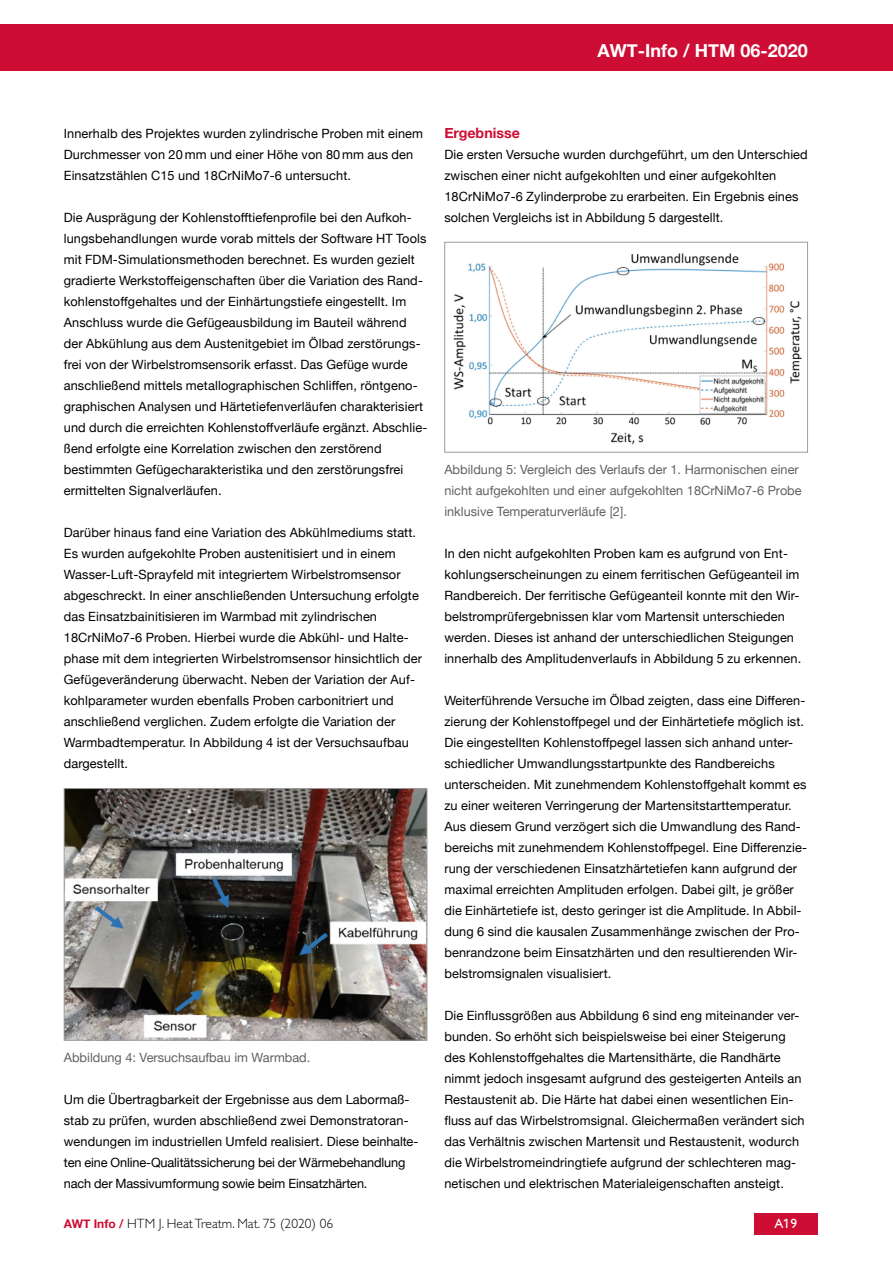
<style>
.page{position:relative;width:893px;height:1263px;background:#fff}
.page>*{position:absolute;margin:0;border:0;box-sizing:border-box;transform-origin:0 0}
.t1{font:700 18px "Helvetica Neue";color:#fff}
.t2{font:700 14.25px "Helvetica Neue";color:#ce0d34}
.t3{font:13.5px "Gill Sans HTM Light";color:#000}
.t4{font:13.5px "Gill Sans HTM Regular";color:#fff}
.t5{font:12.75px/21px "Helvetica Neue";letter-spacing:.01em;color:#000}
.t6{font:12.75px/21px "Helvetica Neue";color:#626261}
.s1{font-family:"Helvetica Neue";font-weight:700;font-size:12px;color:#ce0d34}
</style>
<div class="page">
<img style="left:66px;top:790px;width:359px;height:248px">
<div style="left:64px;top:788px;width:363px;height:252px;border:1px solid #9c9c9d"></div>
<img style="left:453px;top:253px;width:348px;height:191px">
<div style="left:444px;top:242px;width:364px;height:211px;border:1px solid #9c9c9d"></div>
<div style="left:0;top:25px;width:893px;height:46px;background:#ce0d34"></div>
<div style="left:754px;top:1213px;width:64px;height:21px;background:#ce0d34"></div>
<h1 class="t1" style="left:598px;top:36px;width:212px">AWT-Info / HTM 06-2020</h1>
<p class="t5" style="left:64px;top:123px;width:361px">Innerhalb des Projektes wurden zylindrische Proben mit einem<br>Durchmesser von 20 mm und einer Höhe von 80 mm aus den<br>Einsatzstählen C15 und 18CrNiMo7-6 untersucht.</p>
<p class="t5" style="left:64px;top:207px;width:365px">Die Ausprägung der Kohlenstofftiefenprofile bei den Aufkoh&shy;lungsbehandlungen wurde vorab mittels der Software HT Tools mit FDM-Simulationsmethoden berechnet. Es wurden gezielt gradierte Werkstoffeigenschaften über die Variation des Rand&shy;kohlenstoffgehaltes und der Einhärtungstiefe eingestellt. Im Anschluss wurde die Gefügeausbildung im Bauteil während der Abkühlung aus dem Austenitgebiet im Ölbad zerstörungs&shy;frei von der Wirbelstromsensorik erfasst. Das Gefüge wurde anschließend mittels metallographischen Schliffen, röntgeno&shy;graphischen Analysen und Härtetiefenverläufen charakterisiert und durch die erreichten Kohlenstoffverläufe ergänzt. Abschlie&shy;ßend erfolgte eine Korrelation zwischen den zerstörend bestimmten Gefügecharakteristika und den zerstörungsfrei ermittelten Signalverläufen.</p>
<p class="t5" style="left:64px;top:522px;width:360px">Darüber hinaus fand eine Variation des Abkühlmediums statt.<br>Es wurden aufgekohlte Proben austenitisiert und in einem Wasser-Luft-Sprayfeld mit integriertem Wirbelstromsensor abgeschreckt. In einer anschließenden Untersuchung erfolgte das Einsatzbainitisieren im Warmbad mit zylindrischen 18CrNiMo7-6 Proben. Hierbei wurde die Abkühl- und Halte&shy;phase mit dem integrierten Wirbelstromsensor hinsichtlich der Gefügeveränderung überwacht. Neben der Variation der Auf&shy;kohlparameter wurden ebenfalls Proben carbonitriert und anschließend verglichen. Zudem erfolgte die Variation der Warmbadtemperatur. In Abbildung 4 ist der Versuchsaufbau dargestellt.</p>
<p class="t6" style="left:64px;top:1047px;width:248px">Abbildung 4: Versuchsaufbau im Warmbad.</p>
<p class="t5" style="left:64px;top:1089px;width:356px">Um die Übertragbarkeit der Ergebnisse aus dem Labormaß&shy;stab zu prüfen, wurden abschließend zwei Demonstratoran&shy;wendungen im industriellen Umfeld realisiert. Diese beinhalte&shy;ten eine Online-Qualitätssicherung bei der Wärmebehandlung nach der Massivumformung sowie beim Einsatzhärten.</p>
<p class="t2" style="left:444px;top:121px;width:77px">Ergebnisse</p>
<p class="t5" style="left:444px;top:144px;width:365px">Die ersten Versuche wurden durchgeführt, um den Unterschied zwischen einer nicht aufgekohlten und einer aufgekohlten 18CrNiMo7-6 Zylinderprobe zu erarbeiten. Ein Ergebnis eines solchen Vergleichs ist in Abbildung 5 dargestellt.</p>
<p class="t6" style="left:444px;top:459px;width:359px">Abbildung 5: Vergleich des Verlaufs der 1. Harmonischen einer nicht aufgekohlten und einer aufgekohlten 18CrNiMo7-6 Probe inklusive Temperaturverläufe [2].</p>
<p class="t5" style="left:444px;top:543px;width:358px">In den nicht aufgekohlten Proben kam es aufgrund von Ent&shy;kohlungserscheinungen zu einem ferritischen Gefügeanteil im Randbereich. Der ferritische Gefügeanteil konnte mit den Wir&shy;belstromprüfergebnissen klar vom Martensit unterschieden werden. Dieses ist anhand der unterschiedlichen Steigungen innerhalb des Amplitudenverlaufs in Abbildung 5 zu erkennen.</p>
<p class="t5" style="left:444px;top:690px;width:364px">Weiterführende Versuche im Ölbad zeigten, dass eine Differen&shy;zierung der Kohlenstoffpegel und der Einhärtetiefe möglich ist.<br>Die eingestellten Kohlenstoffpegel lassen sich anhand unter&shy;schiedlicher Umwandlungsstartpunkte des Randbereichs unterscheiden. Mit zunehmendem Kohlenstoffgehalt kommt es zu einer weiteren Verringerung der Martensitstarttemperatur.<br>Aus diesem Grund verzögert sich die Umwandlung des Rand&shy;bereichs mit zunehmendem Kohlenstoffpegel. Eine Differenzie&shy;rung der verschiedenen Einsatzhärtetiefen kann aufgrund der maximal erreichten Amplituden erfolgen. Dabei gilt, je größer die Einhärtetiefe ist, desto geringer ist die Amplitude. In Abbil&shy;dung 6 sind die kausalen Zusammenhänge zwischen der Pro&shy;benrandzone beim Einsatzhärten und den resultierenden Wir&shy;belstromsignalen visualisiert.</p>
<p class="t5" style="left:444px;top:1005px;width:362px">Die Einflussgrößen aus Abbildung 6 sind eng miteinander ver&shy;bunden. So erhöht sich beispielsweise bei einer Steigerung des Kohlenstoffgehaltes die Martensithärte, die Randhärte nimmt jedoch insgesamt aufgrund des gesteigerten Anteils an Restaustenit ab. Die Härte hat dabei einen wesentlichen Ein&shy;fluss auf das Wirbelstromsignal. Gleichermaßen verändert sich das Verhältnis zwischen Martensit und Restaustenit, wodurch die Wirbelstromeindringtiefe aufgrund der schlechteren mag&shy;netischen und elektrischen Materialeigenschaften ansteigt.</p>
<p class="t3" style="left:64px;top:1216px;width:271px"><span class="s1">AWT Info /</span> HTM J. Heat Treatm. Mat. 75 (2020) 06</p>
<p class="t4" style="left:774px;top:1216px;width:24px">A19</p>
</div>
